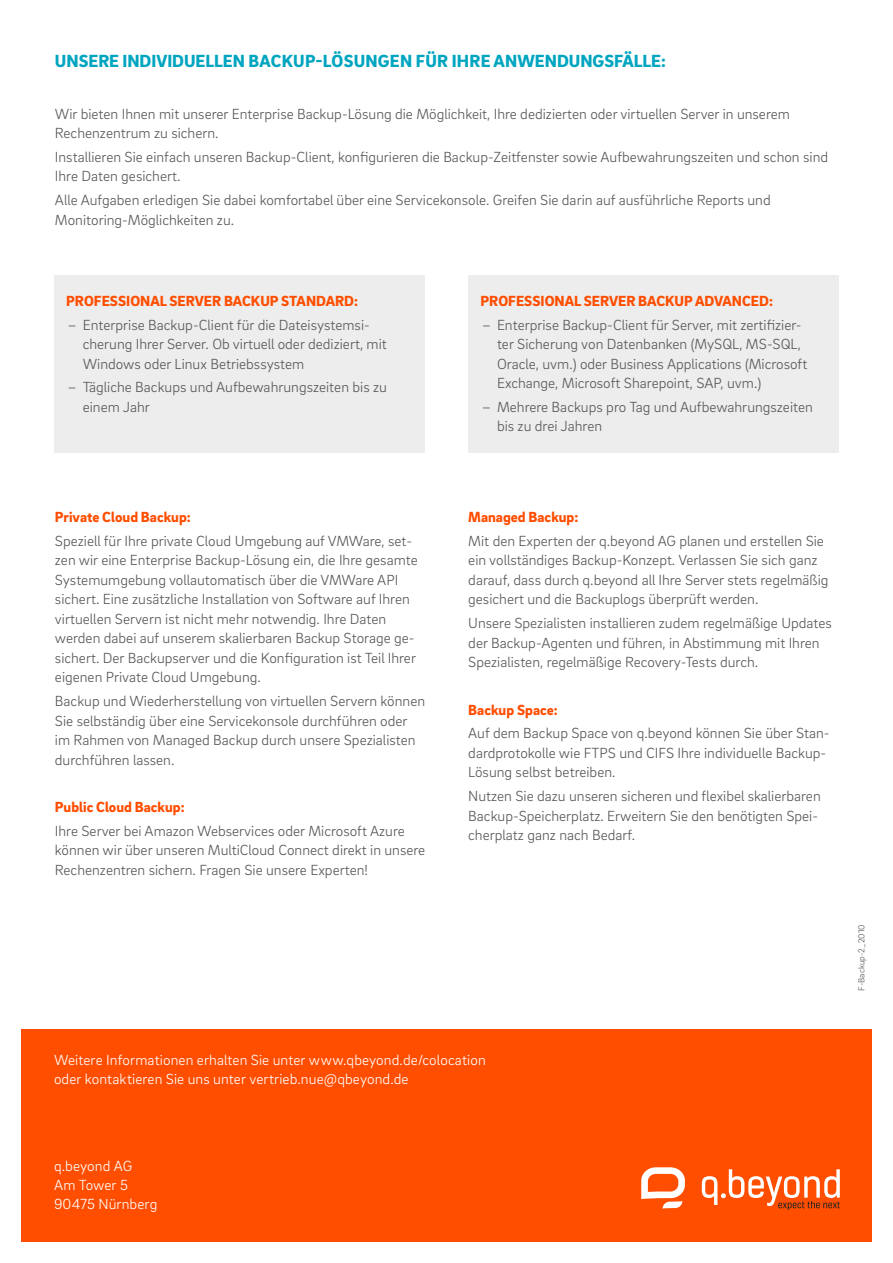
<style>
.page{position:relative;width:893px;height:1263px;background:#fff}
.page>*{position:absolute;margin:0;border:0;box-sizing:border-box;transform-origin:0 0}
.t1{font:900 18px "Brix Sans";color:#00a5c0}
.t2{font:300 15px/19.5px "Brix Sans";color:#575756}
.t3{font:300 15px/18.8px "Brix Sans";letter-spacing:.005em;color:#fff}
.t4{font:900 15px "Brix Sans";color:#ff4e00}
.t5{font:300 9px "Brix Sans";color:#575756}
</style>
<div class="page">
<div style="left:21px;top:1029px;width:851px;height:213px;background:#ff4e00"></div>
<div style="left:54px;top:275px;width:370px;height:178px;background:#ededed"></div>
<div style="left:468px;top:275px;width:370px;height:178px;background:#ededed"></div>
<svg style="left:702px;top:1169px;width:138px;height:41px"></svg>
<svg style="left:641px;top:1167px;width:44px;height:41px"></svg>
<p class="t1" style="left:55px;top:49px;width:612px">UNSERE INDIVIDUELLEN BACKUP-LÖSUNGEN FÜR IHRE ANWENDUNGSFÄLLE:</p>
<p class="t2" style="left:55px;top:103px;width:736px">Wir bieten Ihnen mit unserer Enterprise Backup-Lösung die Möglichkeit, Ihre dedizierten oder virtuellen Server in unserem<br>Rechenzentrum zu sichern.</p>
<p class="t2" style="left:55px;top:147px;width:775px">Installieren Sie einfach unseren Backup-Client, konfigurieren die Backup-Zeitfenster sowie Aufbewahrungszeiten und schon sind<br>Ihre Daten gesichert.</p>
<p class="t2" style="left:55px;top:190px;width:717px">Alle Aufgaben erledigen Sie dabei komfortabel über eine Servicekonsole. Greifen Sie darin auf ausführliche Reports und<br>Monitoring-Möglichkeiten zu.</p>
<p class="t4" style="left:66px;top:291px;width:293px">PROFESSIONAL SERVER BACKUP STANDARD:</p>
<p class="t2" style="left:83px;top:314px;width:306px;text-indent:-15px">– Enterprise Backup-Client für die Dateisystemsi&shy;cherung Ihrer Server. Ob virtuell oder dediziert, mit<br>Windows oder Linux Betriebssystem</p>
<p class="t2" style="left:83px;top:377px;width:306px;text-indent:-15px">– Tägliche Backups und Aufbewahrungszeiten bis zu einem Jahr</p>
<p class="t4" style="left:480px;top:291px;width:294px">PROFESSIONAL SERVER BACKUP ADVANCED:</p>
<p class="t2" style="left:497px;top:314px;width:312px;text-indent:-15px">– Enterprise Backup-Client für Server, mit zertifizier&shy;ter Sicherung von Datenbanken (MySQL, MS-SQL, Oracle, uvm.) oder Business Applications (Microsoft Exchange, Microsoft Sharepoint, SAP, uvm.)</p>
<p class="t2" style="left:497px;top:396px;width:317px;text-indent:-15px">– Mehrere Backups pro Tag und Aufbewahrungszeiten bis zu drei Jahren</p>
<p class="t4" style="left:55px;top:507px;width:137px">Private Cloud Backup:</p>
<p class="t2" style="left:55px;top:530px;width:364px">Speziell für Ihre private Cloud Umgebung auf VMWare, set&shy;zen wir eine Enterprise Backup-Lösung ein, die Ihre gesamte Systemumgebung vollautomatisch über die VMWare API sichert. Eine zusätzliche Installation von Software auf Ihren virtuellen Servern ist nicht mehr notwendig. Ihre Daten werden dabei auf unserem skalierbaren Backup Storage ge&shy;sichert. Der Backupserver und die Konfiguration ist Teil Ihrer eigenen Private Cloud Umgebung.</p>
<p class="t2" style="left:55px;top:691px;width:372px">Backup und Wiederherstellung von virtuellen Servern können Sie selbständig über eine Servicekonsole durchführen oder im Rahmen von Managed Backup durch unsere Spezialisten durchführen lassen.</p>
<p class="t4" style="left:55px;top:797px;width:131px">Public Cloud Backup:</p>
<p class="t2" style="left:55px;top:820px;width:372px">Ihre Server bei Amazon Webservices oder Microsoft Azure können wir über unseren MultiCloud Connect direkt in unsere<br>Rechenzentren sichern. Fragen Sie unsere Experten!</p>
<p class="t4" style="left:468px;top:507px;width:112px">Managed Backup:</p>
<p class="t2" style="left:468px;top:530px;width:362px">Mit den Experten der q.beyond AG planen und erstellen Sie ein vollständiges Backup-Konzept. Verlassen Sie sich ganz darauf, dass durch q.beyond all Ihre Server stets regelmäßig gesichert und die Backuplogs überprüft werden.</p>
<p class="t2" style="left:468px;top:613px;width:365px">Unsere Spezialisten installieren zudem regelmäßige Updates der Backup-Agenten und führen, in Abstimmung mit Ihren<br>Spezialisten, regelmäßige Recovery-Tests durch.</p>
<p class="t4" style="left:468px;top:700px;width:91px">Backup Space:</p>
<p class="t2" style="left:468px;top:723px;width:363px">Auf dem Backup Space von q.beyond können Sie über Stan&shy;dardprotokolle wie FTPS und CIFS Ihre individuelle Backup-<br>Lösung selbst betreiben.</p>
<p class="t2" style="left:468px;top:786px;width:354px">Nutzen Sie dazu unseren sicheren und flexibel skalierbaren<br>Backup-Speicherplatz. Erweitern Sie den benötigten Spei&shy;cherplatz ganz nach Bedarf.</p>
<p class="t3" style="left:54px;top:1050px;width:433px">Weitere Informationen erhalten Sie unter www.qbeyond.de/colocation oder kontaktieren Sie uns unter vertrieb.nue@qbeyond.de</p>
<p class="t5" style="left:856px;top:991px;width:68px;rotate:-90deg">F-Backup-2_2010</p>
<p class="t3" style="left:54px;top:1156px;width:105px">q.beyond AG<br>Am Tower 5<br>90475 Nürnberg</p>
</div>
